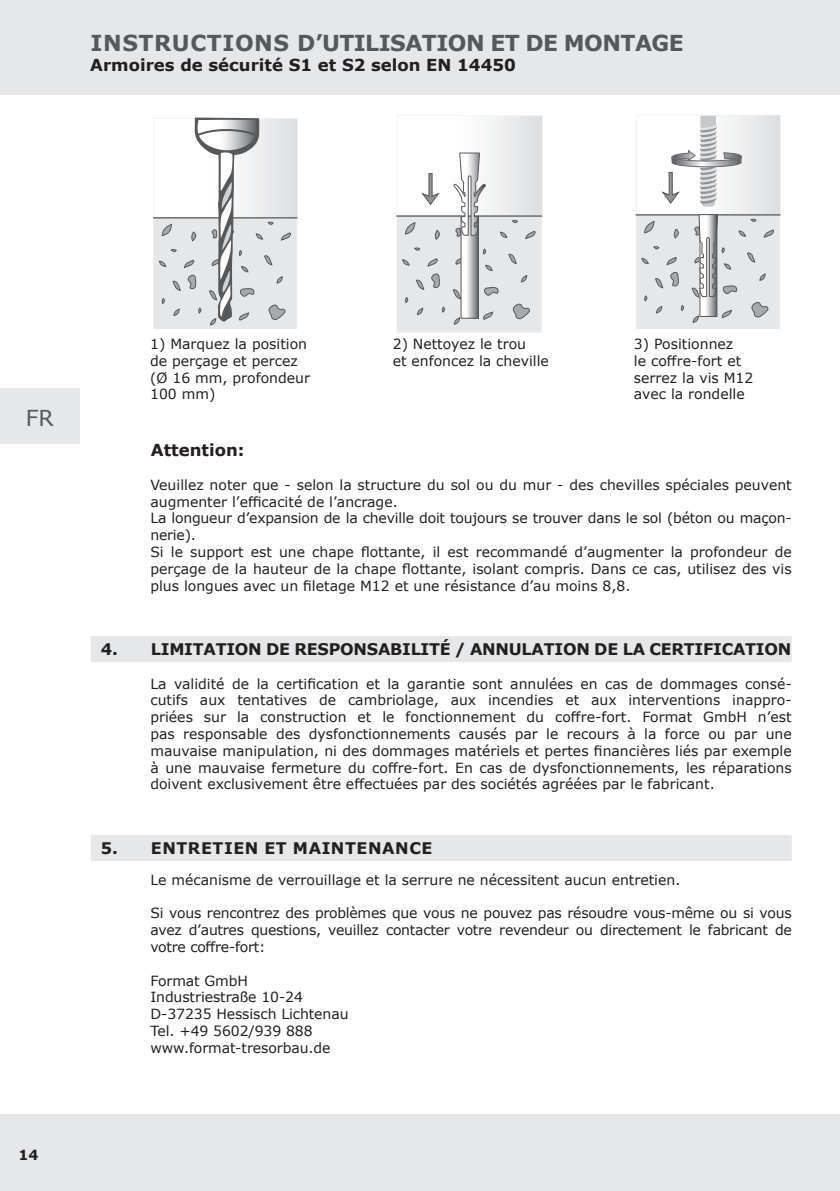
<style>
.page{position:relative;width:840px;height:1191px;background:#fff}
.page>*{position:absolute;margin:0;border:0;box-sizing:border-box;transform-origin:0 0}
.Kopfzeile_Headline{font:700 22px "Verdana";letter-spacing:-.025em;color:#57585a}
.Kopfzeile_Headline-2{font:700 22px "Verdana";letter-spacing:.025em;color:#57585a}
.t1{font:22px "Verdana";color:#57585a}
.Subheadline_Titel{font:700 16.4px "Verdana";color:#231f20}
.Überschriften_im_Satzspiegel{font:700 16.4px "Verdana";color:#231f20}
.Kapitel_mit_Unterlegung_10__black{font:700 16px "Verdana";letter-spacing:-.015em;color:#231f20}
.Kapitel_mit_Unterlegung_10__black-2{font:700 16px "Verdana";letter-spacing:.035em;color:#231f20}
.Fließtext{font:14px/16.8px "Verdana";color:#231f20}
.t2{font:700 14px "Verdana";color:#231f20}
</style>
<div class="page">
<div style="left:0;top:1114px;width:839px;height:77px;background:#e6e7e9"></div>
<div style="left:0;top:0;width:839px;height:94px;background:#e6e7e9"></div>
<svg style="left:153px;top:118px;width:144px;height:211px"></svg>
<div style="left:397px;top:116px;width:144px;height:100px;background:linear-gradient(to right,#fff,#e5e6e7)"></div>
<div style="left:397px;top:115px;width:145px;height:101px;border:1px solid #f2f3f4"></div>
<div style="left:396px;top:216px;width:145px;height:116px;background:#e6e7e9"></div>
<div style="left:396px;top:216px;width:145px;height:116px;border:1px solid #f2f3f4"></div>
<hr style="left:396px;top:215px;width:145px;height:2px;background:#57585a">
<svg style="left:416px;top:279px;width:8px;height:11px"></svg>
<svg style="left:417px;top:308px;width:6px;height:7px"></svg>
<svg style="left:405px;top:297px;width:3px;height:6px"></svg>
<svg style="left:427px;top:258px;width:10px;height:9px"></svg>
<svg style="left:402px;top:259px;width:7px;height:6px"></svg>
<svg style="left:414px;top:247px;width:6px;height:4px"></svg>
<svg style="left:508px;top:254px;width:8px;height:10px"></svg>
<svg style="left:521px;top:275px;width:6px;height:7px"></svg>
<svg style="left:483px;top:249px;width:3px;height:6px"></svg>
<svg style="left:525px;top:231px;width:10px;height:8px"></svg>
<svg style="left:500px;top:232px;width:7px;height:6px"></svg>
<svg style="left:511px;top:220px;width:6px;height:3px"></svg>
<svg style="left:405px;top:222px;width:10px;height:12px"></svg>
<svg style="left:434px;top:230px;width:6px;height:10px"></svg>
<svg style="left:512px;top:303px;width:17px;height:16px"></svg>
<svg style="left:431px;top:274px;width:8px;height:14px"></svg>
<svg style="left:455px;top:258px;width:5px;height:7px"></svg>
<svg style="left:485px;top:265px;width:7px;height:6px"></svg>
<svg style="left:483px;top:311px;width:10px;height:9px"></svg>
<svg style="left:452px;top:289px;width:8px;height:10px"></svg>
<svg style="left:453px;top:317px;width:6px;height:8px"></svg>
<svg style="left:442px;top:307px;width:3px;height:6px"></svg>
<svg style="left:484px;top:287px;width:14px;height:9px"></svg>
<svg style="left:462px;top:237px;width:14px;height:79px"></svg>
<div style="left:460px;top:216px;width:18px;height:102px;border:1px solid #57585a"></div>
<svg style="left:453px;top:152px;width:33px;height:85px"></svg>
<svg style="left:421px;top:173px;width:18px;height:32px"></svg>
<div style="left:636px;top:115px;width:144px;height:100px;background:linear-gradient(to right,#fff,#e5e6e8)"></div>
<div style="left:636px;top:115px;width:144px;height:100px;border:1px solid #f2f3f4"></div>
<svg style="left:635px;top:214px;width:144px;height:115px"></svg>
<svg style="left:661px;top:116px;width:81px;height:90px"></svg>
<div style="left:91px;top:636px;width:700px;height:26px;background:#e6e7e9"></div>
<div style="left:91px;top:835px;width:700px;height:26px;background:#e6e7e9"></div>
<div style="left:0;top:388px;width:79px;height:55px;background:#e6e7e9"></div>
<p class="Kopfzeile_Headline" style="left:91px;top:27px;width:594px">INSTRUCTIONS D’UTILISATION ET DE MONTAGE</p>
<p class="Subheadline_Titel" style="left:90px;top:53px;width:427px">Armoires de sécurité S1 et S2 selon EN 14450</p>
<h1 class="Kopfzeile_Headline-2" style="left:48px;top:27px;width:532px">BEDIENUNGS- U D MONTAGEANLEITUNG</h1>
<p class="Subheadline_Titel" style="left:48px;top:53px;width:516px">FORMAT Sicherheitsschränke S1 und S2 nach EN 14450</p>
<p class="t1" style="left:26px;top:403px;width:29px">FR</p>
<p class="t2" style="left:19px;top:1144px;width:21px">14</p>
<p class="Fließtext" style="left:150px;top:335px;width:161px">1) Marquez la position de perçage et percez (Ø 16 mm, profondeur<br>100 mm)</p>
<p class="Fließtext" style="left:392px;top:335px;width:158px">2) Nettoyez le trou<br>et enfoncez la cheville</p>
<p class="Fließtext" style="left:633px;top:335px;width:121px">3) Positionnez<br>le coffre-fort et serrez la vis M12 avec la rondelle</p>
<p class="Überschriften_im_Satzspiegel" style="left:151px;top:438px;width:95px">Attention:</p>
<p class="Fließtext" style="left:150px;top:476px;width:642px">Veuillez noter que - selon la structure du sol ou du mur - des chevilles spéciales peuvent augmenter l’efficacité de l’ancrage.</p>
<p class="Fließtext" style="left:150px;top:510px;width:642px">La longueur d’expansion de la cheville doit toujours se trouver dans le sol (béton ou maçon&shy;nerie).</p>
<p class="Fließtext" style="left:150px;top:543px;width:642px;text-align:justify">Si le support est une chape flottante, il est recommandé d’augmenter la profondeur de perçage de la hauteur de la chape flottante, isolant compris. Dans ce cas, utilisez des vis plus longues avec un filetage M12 et une résistance d’au moins 8,8.</p>
<p class="Kapitel_mit_Unterlegung_10__black" style="left:101px;top:638px;width:691px">4. LIMITATION DE RESPONSABILITÉ / ANNULATION DE LA CERTIFICATION</p>
<p class="Fließtext" style="left:150px;top:675px;width:642px;text-align:justify">La validité de la certification et la garantie sont annulées en cas de dommages consé&shy;cutifs aux tentatives de cambriolage, aux incendies et aux interventions inappro&shy;priées sur la construction et le fonctionnement du coffre-fort. Format GmbH n’est pas responsable des dysfonctionnements causés par le recours à la force ou par une mauvaise manipulation, ni des dommages matériels et pertes financières liés par exemple à une mauvaise fermeture du coffre-fort. En cas de dysfonctionnements, les réparations doivent exclusivement être effectuées par des sociétés agréées par le fabricant.</p>
<p class="Kapitel_mit_Unterlegung_10__black-2" style="left:101px;top:836px;width:333px">5. ENTRETIEN ET MAINTENANCE</p>
<p class="Fließtext" style="left:150px;top:871px;width:531px">Le mécanisme de verrouillage et la serrure ne nécessitent aucun entretien.</p>
<p class="Fließtext" style="left:150px;top:904px;width:642px;text-align:justify">Si vous rencontrez des problèmes que vous ne pouvez pas résoudre vous-même ou si vous avez d’autres questions, veuillez contacter votre revendeur ou directement le fabricant de votre coffre-fort:</p>
<p class="Fließtext" style="left:150px;top:972px;width:99px">Format GmbH</p>
<p class="Fließtext" style="left:150px;top:988px;width:154px">Industriestraße 10-24</p>
<p class="Fließtext" style="left:150px;top:1005px;width:199px">D-37235 Hessisch Lichtenau</p>
<p class="Fließtext" style="left:150px;top:1022px;width:164px">Tel. +49 5602/939 888</p>
<p class="Fließtext" style="left:150px;top:1039px;width:181px">www.format-tresorbau.de</p>
</div>
